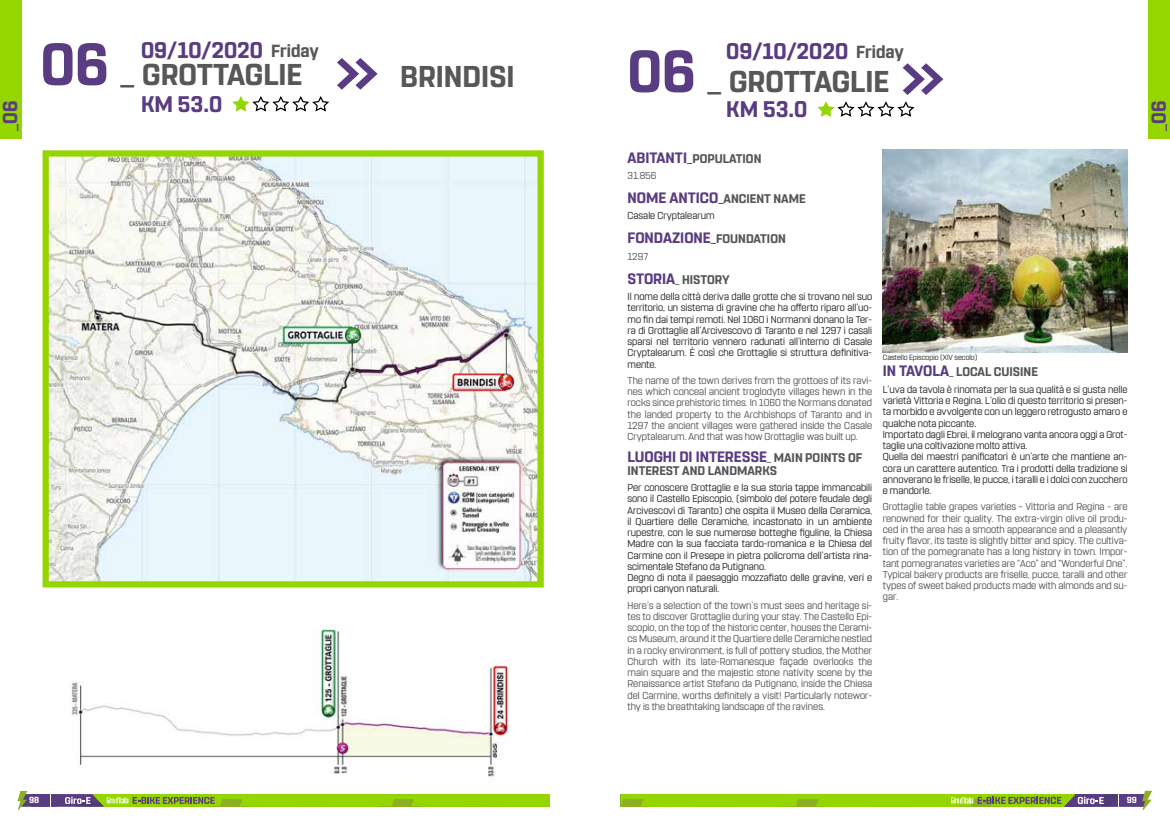
<style>
.page{position:relative;width:1170px;height:833px;background:#fff}
.page>*{position:absolute;margin:0;border:0;box-sizing:border-box;transform-origin:0 0}
.t1{font:700 30px "Rohn";color:#575756}
.t2{font:700 22.5px "Rohn";color:#593c81}
.t3{font:700 20px "Rohn";color:#593c81}
.t4{font:700 15px "Rohn";color:#593c81}
.t5{font:700 12.5px "Rohn";color:#55565a}
.t6{font:10px/11.2px "Rohn";color:#282827}
.t7{font:10px/11.2px "Rohn";color:#575756;text-align:justify}
.t8{font:700 8.75px "Rohn";color:#fff}
.t9{font:7.5px "Rohn";color:#282827}
.s1{font-size:17.5px;color:#575756}
.s2{font-size:15px;color:#593c81}
.s3{font-size:12.5px;color:#55565a}
.s4{font-size:58.75px;color:#593c81}
.s5{font-size:39.12px}
</style>
<div class="page">
<svg style="left:18px;top:791px;width:531px;height:19px"></svg>
<svg style="left:620px;top:790px;width:532px;height:20px"></svg>
<div style="left:0;top:0;width:21px;height:139px;background:#95d500"></div>
<div style="left:1148px;top:0;width:21px;height:139px;background:#95d500"></div>
<img style="left:50px;top:157px;width:486px;height:423px">
<div style="left:43px;top:150px;width:500px;height:437px;border:6px solid #95d500"></div>
<img style="left:70px;top:628px;width:440px;height:149px">
<svg style="left:337px;top:58px;width:40px;height:32px"></svg>
<svg style="left:232px;top:96px;width:97px;height:16px"></svg>
<svg style="left:902px;top:63px;width:41px;height:32px"></svg>
<svg style="left:817px;top:101px;width:98px;height:16px"></svg>
<img style="left:882px;top:149px;width:245px;height:203px">
<h2 class="t2" style="left:141px;top:37px;width:179px">09/10/2020 <span class="s1">Friday</span></h2>
<h2 class="t2" style="left:141px;top:91px;width:83px">KM 53.0</h2>
<h2 class="t2" style="left:726px;top:39px;width:179px">09/10/2020 <span class="s1">Friday</span></h2>
<h2 class="t2" style="left:726px;top:96px;width:83px">KM 53.0</h2>
<p class="t5" style="left:627px;top:151px;width:135px"><span class="s2">ABITANTI_</span>POPULATION</p>
<p class="t7" style="left:627px;top:170px;width:30px">31.856</p>
<h3 class="t4" style="left:627px;top:189px;width:179px">NOME ANTICO_<span class="s3">ANCIENT NAME</span></h3>
<p class="t6" style="left:627px;top:210px;width:88px">Casale Cryptalearum</p>
<h3 class="t4" style="left:627px;top:229px;width:160px">FONDAZIONE_<span class="s3">FOUNDATION</span></h3>
<p class="t7" style="left:627px;top:251px;width:22px">1297</p>
<p class="t5" style="left:627px;top:272px;width:104px"><span class="s2">STORIA</span>_ HISTORY</p>
<p class="t6" style="left:627px;top:291px;width:246px;text-align:justify">Il nome della città deriva dalle grotte che si trovano nel suo territorio, un sistema di gravine che ha offerto riparo all’uo&shy;mo fin dai tempi remoti. Nel 1060 i Normanni donano la Ter&shy;ra di Grottaglie all’Arcivescovo di Taranto e nel 1297 i casali sparsi nel territorio vennero radunati all’interno di Casale Cryptalearum. È così che Grottaglie si struttura definitiva&shy;mente.</p>
<p class="t7" style="left:627px;top:375px;width:246px">The name of the town derives from the grottoes of its ravi&shy;nes which conceal ancient troglodyte villages hewn in the rocks since prehistoric times. In 1060 the Normans donated the landed property to the Archbishops of Taranto and in 1297 the ancient villages were gathered inside the Casale Cryptalearum. And that was how Grottaglie was built up.</p>
<h3 class="t4" style="left:627px;top:448px;width:236px">LUOGHI DI INTERESSE<span class="s3">_ MAIN POINTS OF</span></h3>
<p class="t5" style="left:627px;top:463px;width:151px">INTEREST AND LANDMARKS</p>
<p class="t6" style="left:627px;top:482px;width:246px">Per conoscere Grottaglie e la sua storia tappe immancabili sono il Castello Episcopio, (simbolo del potere feudale degli Arcivescovi di Taranto) che ospita il Museo della Ceramica, il Quartiere delle Ceramiche, incastonato in un ambiente rupestre, con le sue numerose botteghe figuline, la Chiesa Madre con la sua facciata tardo-romanica e la Chiesa del Carmine con il Presepe in pietra policroma dell’artista rina&shy;scimentale Stefano da Putignano.<br>Degno di nota il paesaggio mozzafiato delle gravine, veri e propri canyon naturali.</p>
<p class="t7" style="left:627px;top:599px;width:246px">Here’s a selection of the town’s must sees and heritage si&shy;tes to discover Grottaglie during your stay. The Castello Epi&shy;scopio, on the top of the historic center, houses the Cerami&shy;cs Museum, around it the Quartiere delle Ceramiche nestled in a rocky environment, is full of pottery studios, the Mother Church with its late-Romanesque façade overlooks the main square and the majestic stone nativity scene by the Renaissance artist Stefano da Putignano, inside the Chiesa del Carmine, worths definitely a visit! Particularly notewor&shy;thy is the breathtaking landscape of the ravines.</p>
<h1 class="t1" style="left:41px;top:57px;width:263px"><span class="s4">06</span> <span class="s5">_</span> GROTTAGLIE</h1>
<h1 class="t1" style="left:627px;top:64px;width:263px"><span class="s4">06</span> <span class="s5">_</span> GROTTAGLIE</h1>
<h1 class="t1" style="left:400px;top:59px;width:116px">BRINDISI</h1>
<h3 class="t3" style="left:-1px;top:131px;width:32px;rotate:-90deg">_06</h3>
<h3 class="t3" style="left:1147px;top:131px;width:32px;rotate:-90deg">_06</h3>
<p class="t9" style="left:882px;top:353px;width:96px">Castello Episcopio (XIV secolo)</p>
<p class="t5" style="left:882px;top:365px;width:156px"><span class="s2">IN TAVOLA</span>_ LOCAL CUISINE</p>
<p class="t6" style="left:882px;top:384px;width:246px">L’uva da tavola è rinomata per la sua qualità e si gusta nelle varietà Vittoria e Regina. L’olio di questo territorio si presen&shy;ta morbido e avvolgente con un leggero retrogusto amaro e qualche nota piccante.<br>Importato dagli Ebrei, il melograno vanta ancora oggi a Grot&shy;taglie una coltivazione molto attiva.<br>Quella dei maestri panificatori è un’arte che mantiene an&shy;cora un carattere autentico. Tra i prodotti della tradizione si annoverano le friselle, le pucce, i taralli e i dolci con zucchero e mandorle.</p>
<p class="t7" style="left:882px;top:501px;width:246px">Grottaglie table grapes varieties – Vittoria and Regina - are renowned for their quality. The extra-virgin olive oil produ&shy;ced in the area has a smooth appearance and a pleasantly fruity flavor, its taste is slightly bitter and spicy. The cultiva&shy;tion of the pomegranate has a long history in town. Impor&shy;tant pomegranates varieties are “Aco” and “Wonderful One”.<br>Typical bakery products are friselle, pucce, taralli and other types of sweet baked products made with almonds and su&shy;gar.</p>
<p class="t8" style="left:29px;top:795px;width:12px">98</p>
<p class="t8" style="left:1126px;top:795px;width:12px">99</p>
</div>
